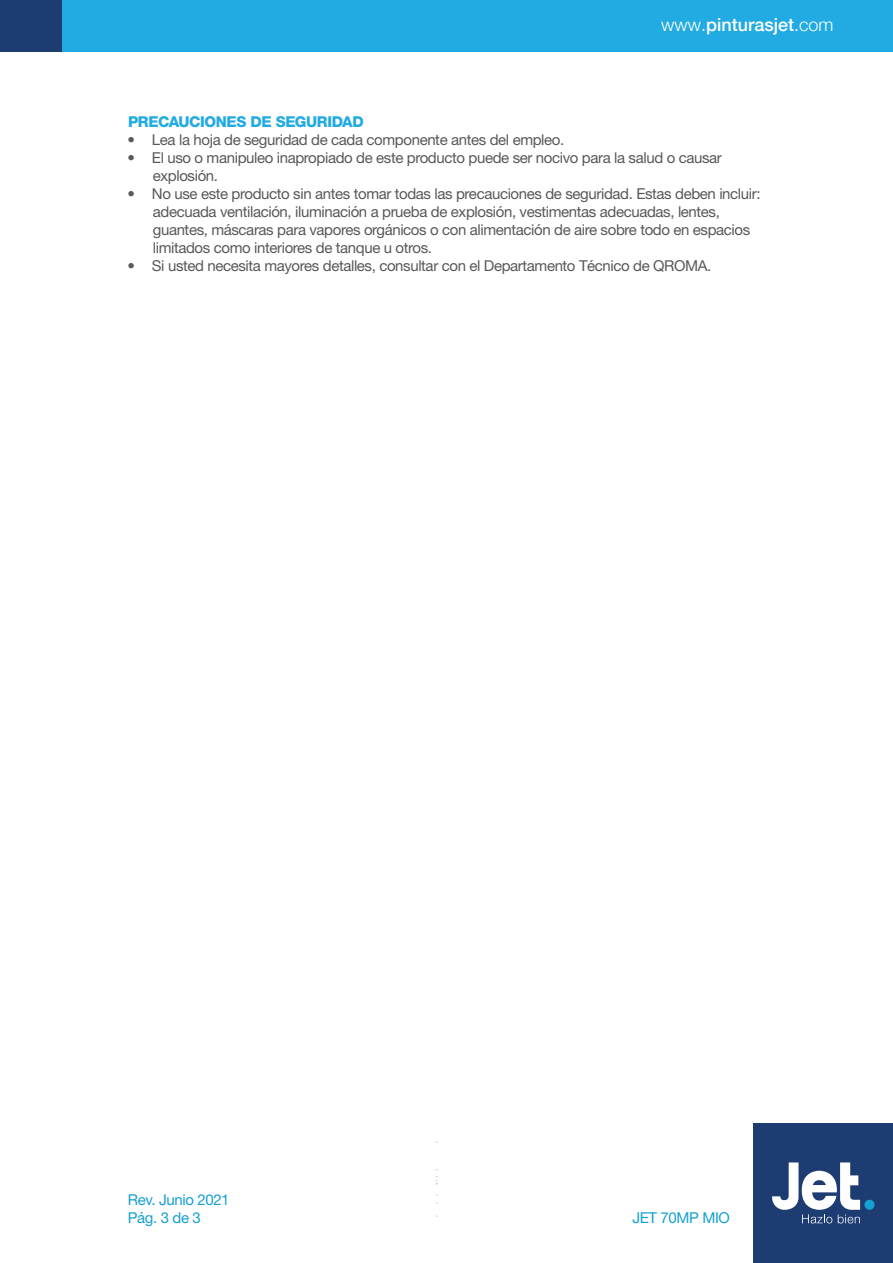
<style>
.page{position:relative;width:893px;height:1263px;background:#fff}
.page>*{position:absolute;margin:0;border:0;box-sizing:border-box;transform-origin:0 0}
.t1{font:500 18px "Helvetica Neue";color:#fff}
.t2{font:15px/18px "Helvetica Neue";letter-spacing:-.025em;color:#57585a}
.t3{font:15px/18px "Helvetica Neue";letter-spacing:-.025em;color:#15a0d2}
.t4{font:800 15px "Helvetica Neue";letter-spacing:-.025em;color:#22abe2}
.s1{font-weight:300}
</style>
<div class="page">
<div style="left:753px;top:1123px;width:140px;height:140px;background:#1d3c72"></div>
<div style="left:864px;top:1200px;width:10px;height:10px;background:#15a0d2;border-radius:50%"></div>
<svg style="left:772px;top:1162px;width:88px;height:61px"></svg>
<div style="left:0;top:0;width:893px;height:52px;background:#22abe2"></div>
<div style="left:1px;top:0;width:61px;height:52px;background:#1d3c72"></div>
<p class="t1" style="left:661px;top:10px;width:174px"><span class="s1">www.</span>pinturasjet<span class="s1">.com</span></p>
<p class="t4" style="left:128px;top:113px;width:237px">PRECAUCIONES DE SEGURIDAD</p>
<p class="t2" style="left:128px;top:131px;width:438px">• Lea la hoja de seguridad de cada componente antes del empleo.</p>
<p class="t2" style="left:153px;top:149px;width:570px;text-indent:-25px">• El uso o manipuleo inapropiado de este producto puede ser nocivo para la salud o causar explosión.</p>
<p class="t2" style="left:153px;top:185px;width:609px;text-indent:-25px">• No use este producto sin antes tomar todas las precauciones de seguridad. Estas deben incluir: adecuada ventilación, iluminación a prueba de explosión, vestimentas adecuadas, lentes, guantes, máscaras para vapores orgánicos o con alimentación de aire sobre todo en espacios limitados como interiores de tanque u otros.</p>
<p class="t2" style="left:128px;top:257px;width:585px">• Si usted necesita mayores detalles, consultar con el Departamento Técnico de QROMA.</p>
<p class="t3" style="left:128px;top:1191px;width:103px">Rev. Junio 2021<br>Pág. 3 de 3</p>
<p class="t3" style="left:632px;top:1209px;width:99px">JET 70MP MIO</p>
</div>
